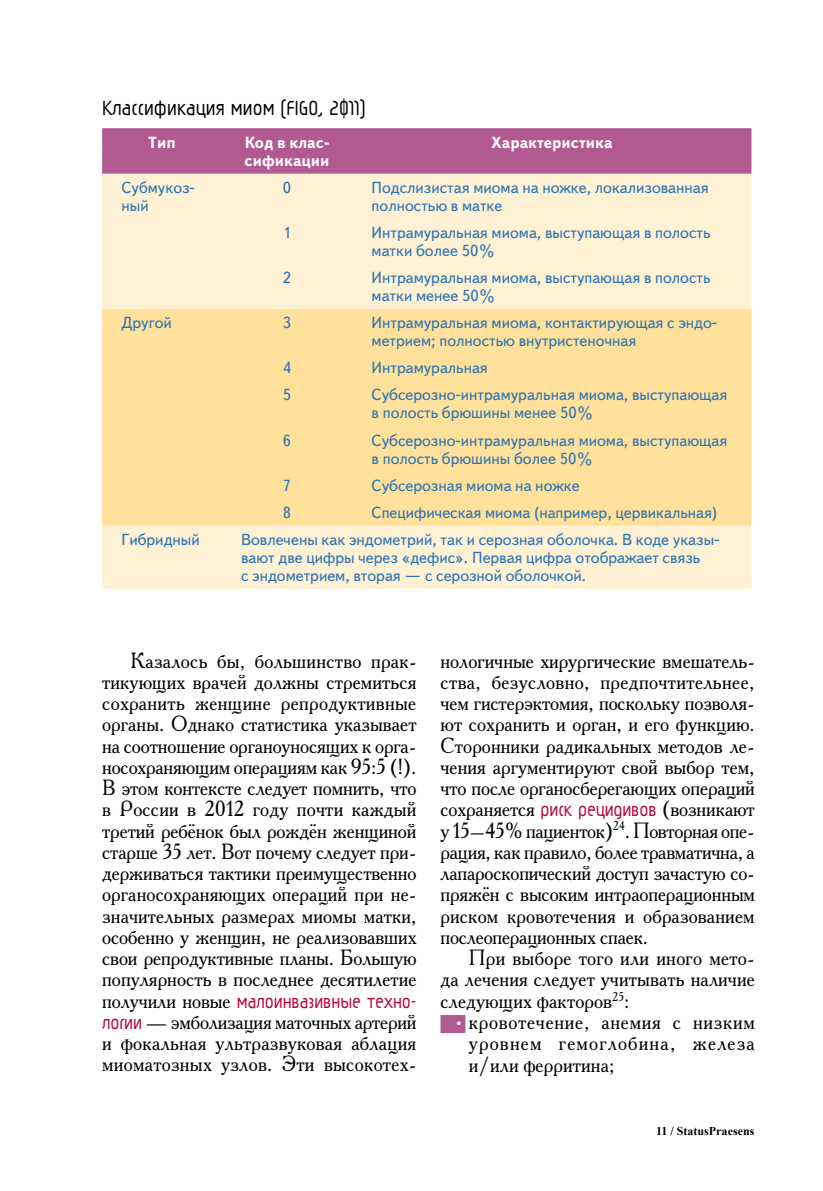
<style>
.page{position:relative;width:823px;height:1191px;background:#fff}
.page>*{position:absolute;margin:0;border:0;box-sizing:border-box;transform-origin:0 0}
.t1{font:700 24px "Magic";letter-spacing:.005em;color:#000;scale:.95 1}
.t2{font:22px/21.2px "Academy";letter-spacing:.005em;color:#000;text-align:justify;scale:.95 1}
.t3{font:700 22px "Magic";letter-spacing:-.005em;color:#b30838;scale:.95 1}
.t4{font:16px/18px "Text";color:#2e74b5}
.t5{font:700 16px/18px "Text";color:#fff}
.t6{font:700 12px "Times New Roman";color:#000}
.s1{font-family:"Academy";font-weight:400;color:#000}
.s2{font-family:"Magic";font-weight:700;color:#b30838}
.s3{font-family:"Magic";color:#fff}
</style>
<div class="page">
<div style="left:440px;top:1015px;width:25px;height:18px;background:#b25991"></div>
<div style="left:102px;top:128px;width:649px;height:46px;background:#b25991"></div>
<div style="left:102px;top:174px;width:649px;height:415px;background:#fff1d3"></div>
<div style="left:102px;top:309px;width:649px;height:217px;background:#ffe19b"></div>
<p class="t1" style="left:102px;top:96px;width:279px">Классификация миом (FIGO, 2011)</p>
<p class="t5" style="left:148px;top:135px;width:29px">Тип</p>
<p class="t5" style="left:244px;top:135px;width:86px">Код в клас&shy;сификации</p>
<p class="t5" style="left:491px;top:135px;width:123px">Характеристика</p>
<p class="t4" style="left:121px;top:179px;width:75px">Субмукоз&shy;ный</p>
<p class="t4" style="left:283px;top:179px;width:10px">0</p>
<p class="t4" style="left:371px;top:179px;width:338px">Подслизистая миома на ножке, локализованная полностью в матке</p>
<p class="t4" style="left:283px;top:224px;width:10px">1</p>
<p class="t4" style="left:371px;top:224px;width:340px">Интрамуральная миома, выступающая в полость матки более 50%</p>
<p class="t4" style="left:283px;top:269px;width:10px">2</p>
<p class="t4" style="left:371px;top:269px;width:340px">Интрамуральная миома, выступающая в полость матки менее 50%</p>
<p class="t4" style="left:121px;top:315px;width:52px">Другой</p>
<p class="t4" style="left:283px;top:315px;width:10px">3</p>
<p class="t4" style="left:371px;top:315px;width:347px">Интрамуральная миома, контактирующая с эндо&shy;метрием; полностью внутристеночная</p>
<p class="t4" style="left:283px;top:360px;width:10px">4</p>
<p class="t4" style="left:371px;top:360px;width:118px">Интрамуральная</p>
<p class="t4" style="left:283px;top:387px;width:10px">5</p>
<p class="t4" style="left:371px;top:387px;width:357px">Субсерозно-интрамуральная миома, выступающая в полость брюшины менее 50%</p>
<p class="t4" style="left:283px;top:432px;width:10px">6</p>
<p class="t4" style="left:371px;top:432px;width:357px">Субсерозно-интрамуральная миома, выступающая в полость брюшины более 50%</p>
<p class="t4" style="left:283px;top:477px;width:10px">7</p>
<p class="t4" style="left:371px;top:477px;width:209px">Субсерозная миома на ножке</p>
<p class="t4" style="left:283px;top:504px;width:10px">8</p>
<p class="t4" style="left:371px;top:504px;width:347px">Специфическая миома (например, цервикальная)</p>
<p class="t4" style="left:121px;top:531px;width:80px">Гибридный</p>
<p class="t4" style="left:241px;top:531px;width:479px">Вовлечены как эндометрий, так и серозная оболочка. В коде указы&shy;вают две цифры через «дефис». Первая цифра отображает связь<br>с эндометрием, вторая — с серозной оболочкой.</p>
<p class="t2" style="left:102px;top:649px;width:332px;text-indent:28px">Казалось бы, большинство прак&shy;тикующих врачей должны стремиться сохранить женщине репродуктивные органы. Однако статистика указывает на соотношение органоуносящих к орга&shy;носохраняющим операциям как 95:5 (!).<br>В этом контексте следует помнить, что в России в 2012 году почти каждый третий ребёнок был рождён женщиной старше 35 лет. Вот почему следует при&shy;держиваться тактики преимущественно органосохраняющих операций при не&shy;значительных размерах миомы матки, особенно у женщин, не реализовавших свои репродуктивные планы. Большую популярность в последнее десятилетие</p>
<p class="t3" style="left:102px;top:990px;width:332px"><span class="s1">получили новые</span> малоинвазивные техно-</p>
<p class="t2" style="left:102px;top:1010px;width:332px"><span class="s2">логии</span> — эмболизация маточных артерий и фокальная ультразвуковая аблация миоматозных узлов. Эти высокотех-</p>
<p class="t2" style="left:440px;top:649px;width:332px">нологичные хирургические вмешатель&shy;ства, безусловно, предпочтительнее, чем гистерэктомия, поскольку позволя&shy;ют сохранить и орган, и его функцию.<br>Сторонники радикальных методов ле&shy;чения аргументируют свой выбор тем, что после органосберегающих операций сохраняется <span class="s2">риск рецидивов</span> (возникают у 15–45% пациенток)<sup>24</sup>. Повторная опе&shy;рация, как правило, более травматична, а лапароскопический доступ зачастую со&shy;пряжён с высоким интраоперационным риском кровотечения и образованием послеоперационных спаек.</p>
<p class="t2" style="left:440px;top:947px;width:332px;text-indent:28px">При выборе того или иного мето&shy;да лечения следует учитывать наличие следующих факторов<sup>25</sup>:</p>
<p class="t2" style="left:468px;top:1011px;width:302px;text-indent:-14px"><span class="s3">•</span> кровотечение, анемия с низким уровнем гемоглобина, железа и/или ферритина;</p>
<p class="t6" style="left:655px;top:1122px;width:100px">11 / StatusPraesens</p>
</div>
